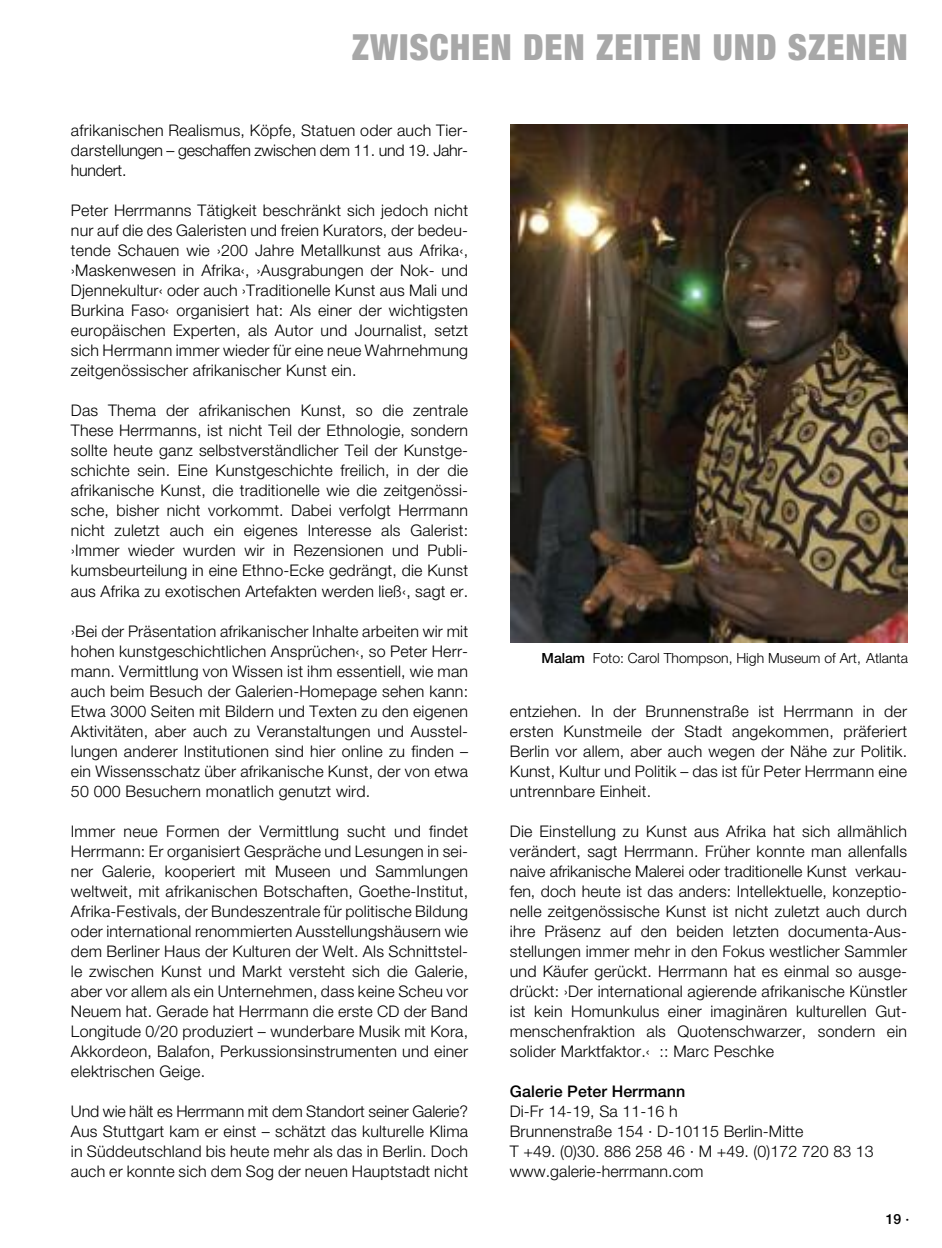
<style>
.page{position:relative;width:942px;height:1248px;background:#fff}
.page>*{position:absolute;margin:0;border:0;box-sizing:border-box;transform-origin:0 0}
.t1{font:900 condensed 36px "Helvetica Neue LT";letter-spacing:.025em;color:#a8a8a8}
.t2{font:300 16px/20px "Helvetica Neue";letter-spacing:.01em;color:#000;text-align:justify}
.t3{font:300 14px "Helvetica Neue";color:#000}
.t4{font:500 14px "Helvetica Neue";color:#000}
.s1{font-weight:500}
</style>
<div class="page">
<img style="left:510px;top:125px;width:397px;height:517px">
<p class="t1" style="left:351px;top:34px;width:557px">ZWISCHEN DEN ZEITEN UND SZENEN</p>
<p class="t2" style="left:71px;top:122px;width:398px">afrikanischen Realismus, Köpfe, Statuen oder auch Tier&shy;darstellungen – geschaffen zwischen dem 11. und 19. Jahr&shy;hundert.</p>
<p class="t2" style="left:71px;top:202px;width:398px">Peter Herrmanns Tätigkeit beschränkt sich jedoch nicht nur auf die des Galeristen und freien Kurators, der bedeu&shy;tende Schauen wie ›200 Jahre Metallkunst aus Afrika‹, ›Maskenwesen in Afrika‹, ›Ausgrabungen der Nok- und Djennekultur‹ oder auch ›Traditionelle Kunst aus Mali und Burkina Faso‹ organisiert hat: Als einer der wichtigsten europäischen Experten, als Autor und Journalist, setzt sich Herrmann immer wieder für eine neue Wahrnehmung zeitgenössischer afrikanischer Kunst ein.</p>
<p class="t2" style="left:71px;top:402px;width:398px">Das Thema der afrikanischen Kunst, so die zentrale These Herrmanns, ist nicht Teil der Ethnologie, sondern sollte heute ganz selbstverständlicher Teil der Kunstge&shy;schichte sein. Eine Kunstgeschichte freilich, in der die afrikanische Kunst, die traditionelle wie die zeitgenössi&shy;sche, bisher nicht vorkommt. Dabei verfolgt Herrmann nicht zuletzt auch ein eigenes Interesse als Galerist: ›Immer wieder wurden wir in Rezensionen und Publi&shy;kumsbeurteilung in eine Ethno-Ecke gedrängt, die Kunst aus Afrika zu exotischen Artefakten werden ließ‹, sagt er.</p>
<p class="t2" style="left:71px;top:622px;width:398px">›Bei der Präsentation afrikanischer Inhalte arbeiten wir mit hohen kunstgeschichtlichen Ansprüchen‹, so Peter Herr&shy;mann. Vermittlung von Wissen ist ihm essentiell, wie man auch beim Besuch der Galerien-Homepage sehen kann:<br>Etwa 3000 Seiten mit Bildern und Texten zu den eigenen Aktivitäten, aber auch zu Veranstaltungen und Ausstel&shy;lungen anderer Institutionen sind hier online zu finden – ein Wissensschatz über afrikanische Kunst, der von etwa 50 000 Besuchern monatlich genutzt wird.</p>
<p class="t2" style="left:71px;top:822px;width:398px">Immer neue Formen der Vermittlung sucht und findet Herrmann: Er organisiert Gespräche und Lesungen in sei&shy;ner Galerie, kooperiert mit Museen und Sammlungen weltweit, mit afrikanischen Botschaften, Goethe-Institut, Afrika-Festivals, der Bundeszentrale für politische Bildung oder international renommierten Ausstellungshäusern wie dem Berliner Haus der Kulturen der Welt. Als Schnittstel&shy;le zwischen Kunst und Markt versteht sich die Galerie, aber vor allem als ein Unternehmen, dass keine Scheu vor Neuem hat. Gerade hat Herrmann die erste CD der Band Longitude 0/20 produziert – wunderbare Musik mit Kora, Akkordeon, Balafon, Perkussionsinstrumenten und einer elektrischen Geige.</p>
<p class="t2" style="left:71px;top:1102px;width:398px">Und wie hält es Herrmann mit dem Standort seiner Galerie?<br>Aus Stuttgart kam er einst – schätzt das kulturelle Klima in Süddeutschland bis heute mehr als das in Berlin. Doch auch er konnte sich dem Sog der neuen Hauptstadt nicht</p>
<p class="t3" style="left:541px;top:652px;width:368px"><span class="s1">Malam</span> Foto: Carol Thompson, High Museum of Art, Atlanta</p>
<p class="t2" style="left:509px;top:702px;width:398px">entziehen. In der Brunnenstraße ist Herrmann in der ersten Kunstmeile der Stadt angekommen, präferiert Berlin vor allem, aber auch wegen der Nähe zur Politik.<br>Kunst, Kultur und Politik – das ist für Peter Herrmann eine untrennbare Einheit.</p>
<p class="t2" style="left:509px;top:822px;width:398px">Die Einstellung zu Kunst aus Afrika hat sich allmählich verändert, sagt Herrmann. Früher konnte man allenfalls naive afrikanische Malerei oder traditionelle Kunst verkau&shy;fen, doch heute ist das anders: Intellektuelle, konzeptio&shy;nelle zeitgenössische Kunst ist nicht zuletzt auch durch ihre Präsenz auf den beiden letzten documenta-Aus&shy;stellungen immer mehr in den Fokus westlicher Sammler und Käufer gerückt. Herrmann hat es einmal so ausge&shy;drückt: ›Der international agierende afrikanische Künstler ist kein Homunkulus einer imaginären kulturellen Gut&shy;menschenfraktion als Quotenschwarzer, sondern ein solider Marktfaktor.‹ :: Marc Peschke</p>
<p class="t2" style="left:509px;top:1082px;width:365px;text-align:left"><span class="s1">Galerie Peter Herrmann<br></span>Di-Fr 14-19, Sa 11-16 h<br>Brunnenstraße 154 · D-10115 Berlin-Mitte<br>T +49. (0)30. 886 258 46 · M +49. (0)172 720 83 13 www.galerie-herrmann.com</p>
<p class="t4" style="left:885px;top:1213px;width:25px">19 ·</p>
</div>
